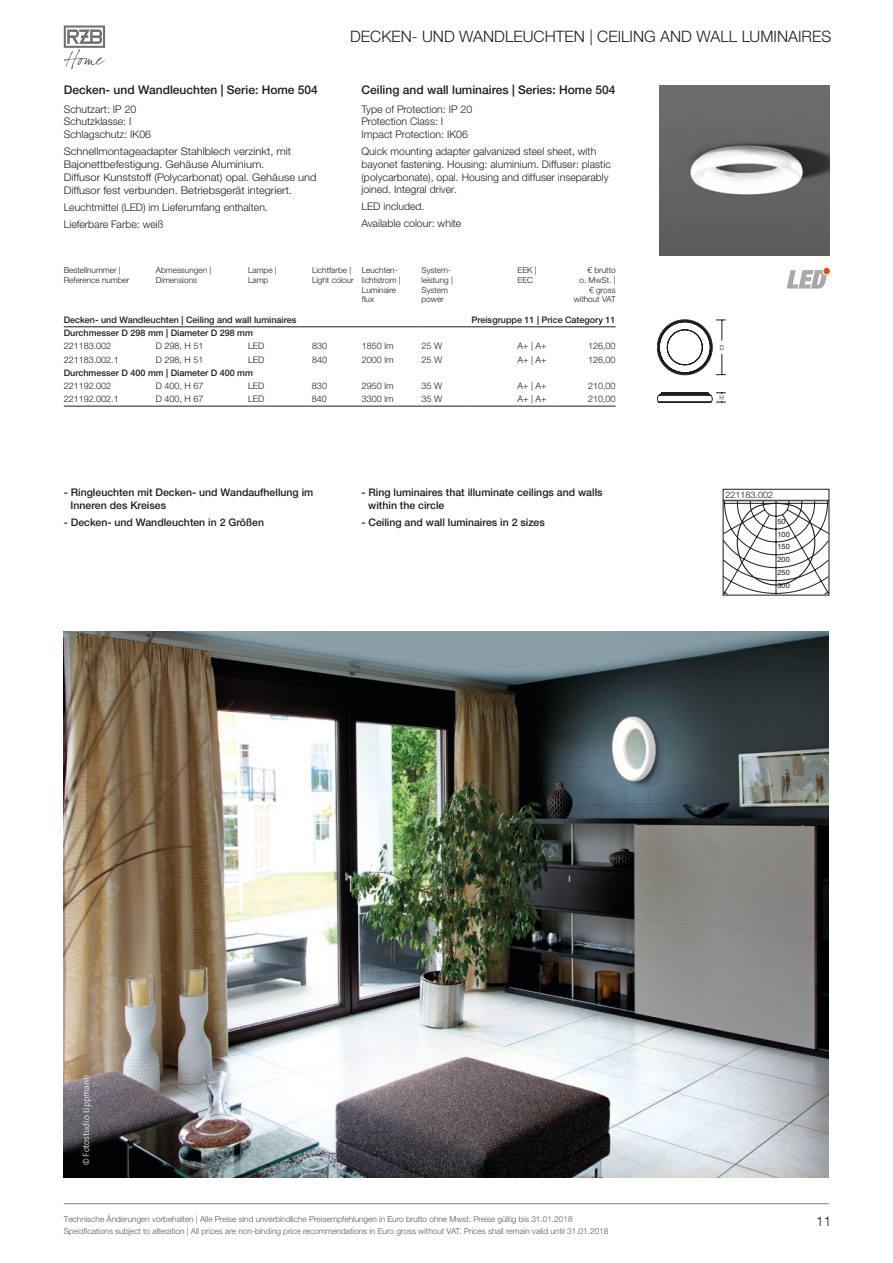
<style>
.page{position:relative;width:893px;height:1263px;background:#fff}
.page>*{position:absolute;margin:0;border:0;box-sizing:border-box;transform-origin:0 0}
.t1{font:300 15.75px "Helvetica Neue LTW1 G";color:#1d1d1b}
.t2{font:300 13.5px "Helvetica Neue LTW1 G";color:#1d1d1b}
.t3{font:500 12px "Helvetica Neue LTW1 G";color:#1d1d1b}
.t4{font:300 10.5px/12.8px "Helvetica Neue LTW1 G";color:#1d1d1b}
.t5{font:500 10.5px/12.8px "Helvetica Neue LTW1 G";color:#1d1d1b}
.t6{font:300 10.5px/12.8px "Helvetica Neue LTW1 G";color:#1d1d1b;scale:1.06 1}
.t7{font:300 9px "Helvetica Neue LTW1 G";color:#1d1d1b}
.t8{font:500 9px "Helvetica Neue LTW1 G";color:#1d1d1b}
.t9{font:300 9px "The Sans";color:#fff}
.t10{font:300 8.25px/12px "Helvetica Neue LTW1 G";color:#575756}
.t11{font:300 8.25px/9.9px "Helvetica Neue LTW1 G";color:#1d1d1b}
.t12{font:7.5px/12.9px "Helvetica";color:#1d1d1b}
.t13{font:300 6.75px "Helvetica Neue";color:#1d1d1b;scale:.92 1}
</style>
<div class="page">
<svg style="left:64px;top:26px;width:41px;height:43px"></svg>
<img style="left:64px;top:631px;width:765px;height:547px">
<svg style="left:657px;top:320px;width:69px;height:83px"></svg>
<img style="left:659px;top:85px;width:170px;height:170px">
<svg style="left:787px;top:270px;width:40px;height:18px"></svg>
<div style="left:823px;top:268px;width:7px;height:6px;background:#e84e0f;border-radius:50%"></div>
<svg style="left:725px;top:502px;width:102px;height:91px"></svg>
<div style="left:723px;top:500px;width:106px;height:95px;border:1px solid #1d1d1b"></div>
<div style="left:723px;top:489px;width:106px;height:11px;border:1px solid #1d1d1b"></div>
<hr style="left:64px;top:1203px;width:765px;height:1px;background:#9d9d9d">
<hr style="left:64px;top:327px;width:92px;height:1px;background:#1d1d1b">
<hr style="left:156px;top:327px;width:92px;height:1px;background:#1d1d1b">
<hr style="left:248px;top:327px;width:64px;height:1px;background:#1d1d1b">
<hr style="left:312px;top:327px;width:50px;height:1px;background:#1d1d1b">
<hr style="left:362px;top:327px;width:60px;height:1px;background:#1d1d1b">
<hr style="left:422px;top:327px;width:45px;height:1px;background:#1d1d1b">
<hr style="left:467px;top:327px;width:50px;height:1px;background:#1d1d1b">
<hr style="left:517px;top:327px;width:37px;height:1px;background:#1d1d1b">
<hr style="left:554px;top:327px;width:62px;height:1px;background:#1d1d1b">
<hr style="left:64px;top:406px;width:92px;height:1px;background:#1d1d1b">
<hr style="left:156px;top:406px;width:92px;height:1px;background:#1d1d1b">
<hr style="left:248px;top:406px;width:64px;height:1px;background:#1d1d1b">
<hr style="left:312px;top:406px;width:50px;height:1px;background:#1d1d1b">
<hr style="left:362px;top:406px;width:60px;height:1px;background:#1d1d1b">
<hr style="left:422px;top:406px;width:45px;height:1px;background:#1d1d1b">
<hr style="left:467px;top:406px;width:50px;height:1px;background:#1d1d1b">
<hr style="left:517px;top:406px;width:37px;height:1px;background:#1d1d1b">
<hr style="left:554px;top:406px;width:62px;height:1px;background:#1d1d1b">
<p class="t3" style="left:64px;top:82px;width:256px">Decken- und Wandleuchten | Serie: Home 504</p>
<p class="t4" style="left:64px;top:103px;width:89px">Schutzart: IP 20<br>Schutzklasse: I<br>Schlagschutz: IK06</p>
<p class="t6" style="left:64px;top:145px;width:240px">Schnellmontageadapter Stahlblech verzinkt, mit Bajonettbefestigung. Gehäuse Aluminium.<br>Diffusor Kunststoff (Polycarbonat) opal. Gehäuse und Diffusor fest verbunden. Betriebsgerät integriert.</p>
<p class="t4" style="left:64px;top:198px;width:206px;line-height:17px">Leuchtmittel (LED) im Lieferumfang enthalten.<br>Lieferbare Farbe: weiß</p>
<h1 class="t1" style="left:350px;top:27px;width:483px">DECKEN- UND WANDLEUCHTEN | CEILING AND WALL LUMINAIRES</h1>
<p class="t3" style="left:361px;top:82px;width:255px">Ceiling and wall luminaires | Series: Home 504</p>
<p class="t4" style="left:361px;top:103px;width:112px">Type of Protection: IP 20<br>Protection Class: I<br>Impact Protection: IK06</p>
<p class="t4" style="left:361px;top:145px;width:251px">Quick mounting adapter galvanized steel sheet, with bayonet fastening. Housing: aluminium. Diffuser: plastic (polycarbonate), opal. Housing and diffuser inseparably joined. Integral driver.</p>
<p class="t4" style="left:361px;top:198px;width:101px;line-height:17px">LED included.<br>Available colour: white</p>
<p class="t11" style="left:64px;top:265px;width:67px">Bestellnummer |<br>Reference number</p>
<p class="t11" style="left:156px;top:265px;width:57px">Abmessungen |<br>Dimensions</p>
<p class="t11" style="left:248px;top:265px;width:30px">Lampe |<br>Lamp</p>
<p class="t11" style="left:312px;top:265px;width:43px">Lichtfarbe |<br>Light colour</p>
<p class="t11" style="left:362px;top:265px;width:40px">Leuchten&shy;lichtstrom |<br>Luminaire flux</p>
<p class="t11" style="left:422px;top:265px;width:33px">System&shy;leistung |<br>System power</p>
<p class="t11" style="left:517px;top:265px;width:21px">EEK |<br>EEC</p>
<p class="t11" style="left:574px;top:265px;width:43px;text-align:right">€ brutto<br>o. MwSt. | € gross without VAT</p>
<p class="t8" style="left:64px;top:314px;width:234px">Decken- und Wandleuchten | Ceiling and wall luminaires</p>
<p class="t8" style="left:472px;top:314px;width:146px">Preisgruppe 11 | Price Category 11</p>
<p class="t8" style="left:64px;top:328px;width:191px">Durchmesser D 298 mm | Diameter D 298 mm</p>
<p class="t7" style="left:64px;top:341px;width:49px">221183.002</p>
<p class="t7" style="left:156px;top:341px;width:49px">D 298, H 51</p>
<p class="t7" style="left:248px;top:341px;width:18px">LED</p>
<p class="t7" style="left:312px;top:341px;width:17px">830</p>
<p class="t7" style="left:362px;top:341px;width:33px">1850 lm</p>
<p class="t7" style="left:422px;top:341px;width:22px">25 W</p>
<p class="t7" style="left:517px;top:341px;width:31px">A+ | A+</p>
<p class="t7" style="left:588px;top:341px;width:29px">126,00</p>
<p class="t7" style="left:64px;top:354px;width:57px">221183.002.1</p>
<p class="t7" style="left:156px;top:354px;width:49px">D 298, H 51</p>
<p class="t7" style="left:248px;top:354px;width:18px">LED</p>
<p class="t7" style="left:312px;top:354px;width:17px">840</p>
<p class="t7" style="left:362px;top:354px;width:33px">2000 lm</p>
<p class="t7" style="left:422px;top:354px;width:22px">25 W</p>
<p class="t7" style="left:517px;top:354px;width:31px">A+ | A+</p>
<p class="t7" style="left:588px;top:354px;width:29px">126,00</p>
<p class="t8" style="left:64px;top:367px;width:191px">Durchmesser D 400 mm | Diameter D 400 mm</p>
<p class="t7" style="left:64px;top:380px;width:49px">221192.002</p>
<p class="t7" style="left:156px;top:380px;width:49px">D 400, H 67</p>
<p class="t7" style="left:248px;top:380px;width:18px">LED</p>
<p class="t7" style="left:312px;top:380px;width:17px">830</p>
<p class="t7" style="left:362px;top:380px;width:33px">2950 lm</p>
<p class="t7" style="left:422px;top:380px;width:22px">35 W</p>
<p class="t7" style="left:517px;top:380px;width:31px">A+ | A+</p>
<p class="t7" style="left:588px;top:380px;width:29px">210,00</p>
<p class="t7" style="left:64px;top:393px;width:57px">221192.002.1</p>
<p class="t7" style="left:156px;top:393px;width:49px">D 400, H 67</p>
<p class="t7" style="left:248px;top:393px;width:18px">LED</p>
<p class="t7" style="left:312px;top:393px;width:17px">840</p>
<p class="t7" style="left:362px;top:393px;width:33px">3300 lm</p>
<p class="t7" style="left:421px;top:393px;width:22px">35 W</p>
<p class="t7" style="left:517px;top:393px;width:31px">A+ | A+</p>
<p class="t7" style="left:588px;top:393px;width:29px">210,00</p>
<p class="t13" style="left:720px;top:342px;width:6px">D</p>
<p class="t13" style="left:719px;top:392px;width:6px">H</p>
<p class="t5" style="left:368px;top:486px;width:236px;text-indent:-7px">- Ring luminaires that illuminate ceilings and walls within the circle</p>
<p class="t5" style="left:361px;top:516px;width:185px">- Ceiling and wall luminaires in 2 sizes</p>
<p class="t5" style="left:64px;top:486px;width:251px">- Ringleuchten mit Decken- und Wandaufhellung im</p>
<p class="t7" style="left:726px;top:489px;width:49px">221183.002</p>
<p class="t5" style="left:71px;top:499px;width:97px">Inneren des Kreises</p>
<p class="t5" style="left:64px;top:516px;width:202px">- Decken- und Wandleuchten in 2 Größen</p>
<p class="t12" style="left:777px;top:515px;width:14px">50<br>100<br>150<br>200<br>250<br>300</p>
<p class="t9" style="left:79px;top:1165px;width:92px;rotate:-90deg">© Fotostudio Lippmann</p>
<p class="t10" style="left:64px;top:1213px;width:546px">Technische Änderungen vorbehalten | Alle Preise sind unverbindliche Preisempfehlungen in Euro brutto ohne Mwst. Preise gültig bis 31.01.2018<br>Specifications subject to alteration | All prices are non-binding price recommendations in Euro gross without VAT. Prices shall remain valid until 31.01.2018</p>
<p class="t2" style="left:816px;top:1213px;width:17px">11</p>
</div>
